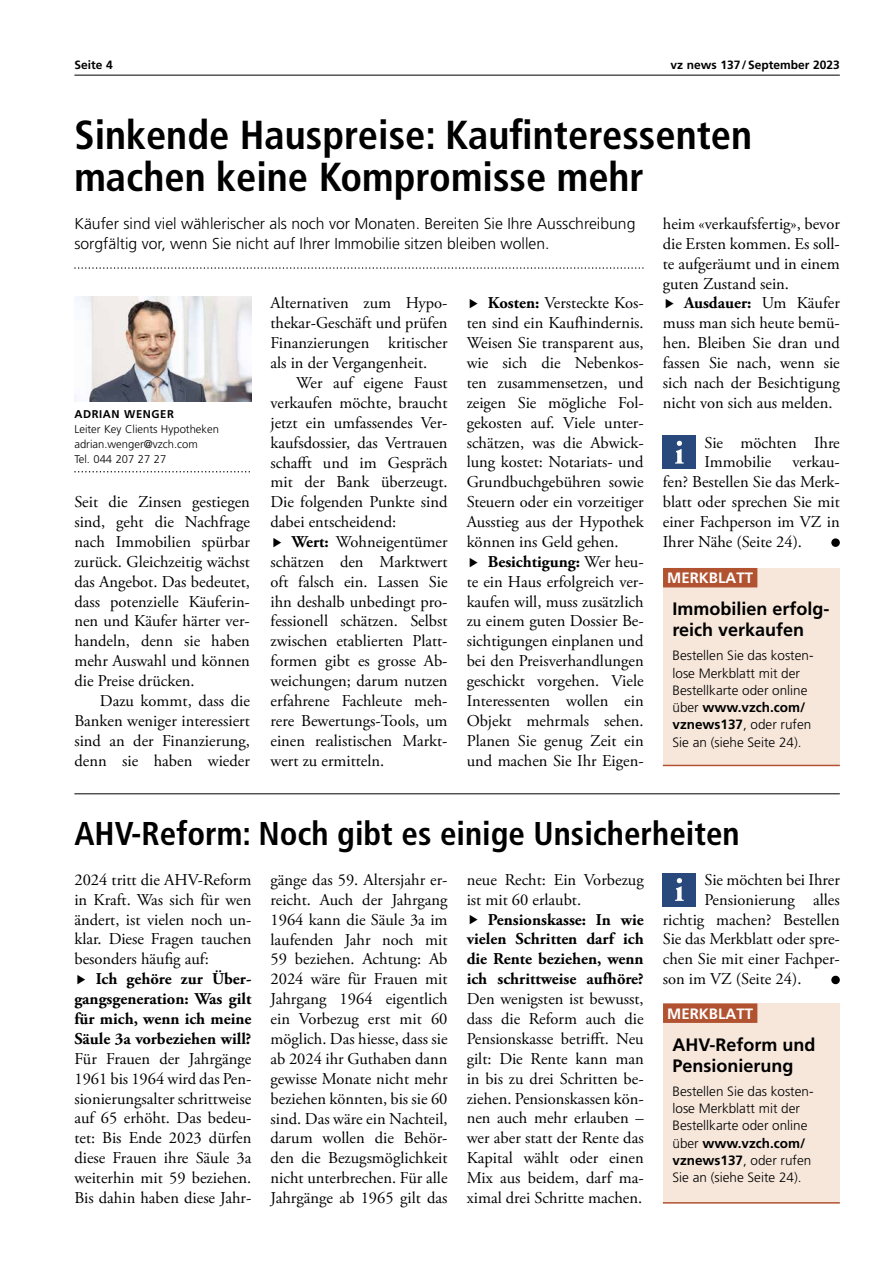
<style>
.page{position:relative;width:893px;height:1263px;background:#fff}
.page>*{position:absolute;margin:0;border:0;box-sizing:border-box;transform-origin:0 0}
.t1{font:700 condensed 40.5px/42px "Frutiger LT Std";color:#000}
.t2{font:700 condensed 33px "Frutiger LT Std";color:#000}
.t3{font:700 18px/21px "Frutiger LT Pro";color:#000}
.t4{font:16.5px/20px "Adobe Garamond Pro";color:#000;text-align:justify}
.t5{font:700 16.5px/20px "Adobe Garamond Pro";color:#000;text-align:justify}
.t6{font:300 15.75px/20px "Frutiger LT Pro";color:#000}
.t7{font:700 15px "Frutiger LT Pro";color:#fff}
.t8{font:300 13.5px/17.2px "Frutiger LT Pro";color:#000}
.t9{font:700 12px "Frutiger LT Pro";color:#000}
.t10{font:300 11.25px/15px "Frutiger LT Pro";color:#000}
.t11{font:700 11.25px "Frutiger LT Pro";letter-spacing:.05em;color:#000}
.s1{font-weight:700}
</style>
<div class="page">
<hr style="left:74px;top:75px;width:766px;height:1px;background:#000">
<svg style="left:74px;top:267px;width:570px;height:2px"></svg>
<svg style="left:74px;top:471px;width:176px;height:1px"></svg>
<div style="left:663px;top:436px;width:33px;height:33px;background:#29497c"></div>
<svg style="left:675px;top:441px;width:9px;height:23px"></svg>
<div style="left:831px;top:538px;width:9px;height:9px;background:#000;border-radius:50%"></div>
<img style="left:74px;top:296px;width:177px;height:105px">
<hr style="left:74px;top:793px;width:766px;height:1px;background:#000">
<div style="left:663px;top:873px;width:33px;height:33px;background:#29497c"></div>
<svg style="left:675px;top:878px;width:9px;height:23px"></svg>
<div style="left:831px;top:976px;width:9px;height:8px;background:#000;border-radius:50%"></div>
<div style="left:663px;top:1003px;width:177px;height:200px;background:#f7e7db"></div>
<hr style="left:663px;top:1202px;width:177px;height:1px;background:#b15330">
<div style="left:663px;top:1003px;width:94px;height:20px;background:#b15330"></div>
<div style="left:663px;top:568px;width:177px;height:197px;background:#f7e7db"></div>
<hr style="left:663px;top:765px;width:177px;height:1px;background:#b15330">
<div style="left:663px;top:568px;width:94px;height:19px;background:#b15330"></div>
<p class="t9" style="left:74px;top:57px;width:40px">Seite 4</p>
<p class="t9" style="left:670px;top:57px;width:171px">vz news 137/September 2023</p>
<h1 class="t1" style="left:74px;top:114px;width:679px">Sinkende Hauspreise: Kaufinteressenten machen keine Kompromisse mehr</h1>
<p class="t6" style="left:74px;top:214px;width:562px">Käufer sind viel wählerischer als noch vor Monaten. Bereiten Sie Ihre Ausschreibung sorgfältig vor, wenn Sie nicht auf Ihrer Immobilie sitzen bleiben wollen.</p>
<p class="t4" style="left:663px;top:214px;width:178px">heim «verkaufsfertig», bevor die Ersten kommen. Es soll&shy;te aufgeräumt und in einem guten Zustand sein.</p>
<p class="t4" style="left:663px;top:294px;width:178px;text-indent:21px"><span class="s1">Ausdauer:</span> Um Käufer muss man sich heute bemü&shy;hen. Bleiben Sie dran und fassen Sie nach, wenn sie sich nach der Besichtigung nicht von sich aus melden.</p>
<p class="t4" style="left:704px;top:433px;width:137px">Sie möchten Ihre<br>Immobilie</p>
<p class="t4" style="left:467px;top:294px;width:179px;text-indent:21px"><span class="s1">Kosten:</span> Versteckte Kos&shy;ten sind ein Kaufhindernis.<br>Weisen Sie transparent aus, wie sich die Nebenkos&shy;ten zusammensetzen, und zeigen Sie mögliche Fol&shy;gekosten auf. Viele unter&shy;schätzen, was die Abwick&shy;lung kostet: Notariats- und Grundbuchgebühren sowie Steuern oder ein vorzeitiger Ausstieg aus der Hypothek können ins Geld gehen.</p>
<p class="t4" style="left:467px;top:552px;width:179px;text-indent:21px"><span class="s1">Besichtigung:</span> Wer heu&shy;te ein Haus erfolgreich ver&shy;kaufen will, muss zusätzlich zu einem guten Dossier Be&shy;sichtigungen einplanen und bei den Preisverhandlungen geschickt vorgehen. Viele Interessenten wollen ein Objekt mehrmals sehen.<br>Planen Sie genug Zeit ein und machen Sie Ihr Eigen-</p>
<p class="t4" style="left:271px;top:294px;width:178px">Alternativen zum Hypo&shy;thekar-Geschäft und prüfen Finanzierungen kritischer als in der Vergangenheit.</p>
<p class="t4" style="left:271px;top:373px;width:178px;text-indent:26px">Wer auf eigene Faust verkaufen möchte, braucht jetzt ein umfassendes Ver&shy;kaufsdossier, das Vertrauen schafft und im Gespräch mit der Bank überzeugt.<br>Die folgenden Punkte sind dabei entscheidend:</p>
<p class="t4" style="left:271px;top:532px;width:179px;text-indent:21px"><span class="s1">Wert:</span> Wohneigentümer schätzen den Marktwert oft falsch ein. Lassen Sie ihn deshalb unbedingt pro&shy;fessionell schätzen. Selbst zwischen etablierten Platt&shy;formen gibt es grosse Ab&shy;weichungen; darum nutzen erfahrene Fachleute meh&shy;rere Bewertungs-Tools, um einen realistischen Markt&shy;wert zu ermitteln.</p>
<p class="t11" style="left:74px;top:407px;width:101px">ADRIAN WENGER</p>
<p class="t10" style="left:74px;top:421px;width:146px">Leiter Key Clients Hypotheken adrian.wenger@vzch.com<br>Tel. 044 207 27 27</p>
<p class="t4" style="left:74px;top:492px;width:177px">Seit die Zinsen gestiegen sind, geht die Nachfrage nach Immobilien spürbar zurück. Gleichzeitig wächst das Angebot. Das bedeutet, dass potenzielle Käuferin&shy;nen und Käufer härter ver&shy;handeln, denn sie haben mehr Auswahl und können die Preise drücken.</p>
<p class="t4" style="left:74px;top:691px;width:177px;text-indent:26px">Dazu kommt, dass die Banken weniger interessiert sind an der Finanzierung, denn sie haben wieder</p>
<p class="t4" style="left:663px;top:453px;width:179px;text-indent:130px">verkau&shy;fen? Bestellen Sie das Merk&shy;blatt oder sprechen Sie mit einer Fachperson im VZ in Ihrer Nähe (Seite 24).</p>
<p class="t7" style="left:667px;top:569px;width:87px">MERKBLATT</p>
<p class="t3" style="left:672px;top:598px;width:159px">Immobilien erfolg&shy;reich verkaufen</p>
<p class="t8" style="left:672px;top:647px;width:141px">Bestellen Sie das kosten&shy;lose Merkblatt mit der<br>Bestellkarte oder online über <span class="s1">www.vzch.com/ vznews137</span>, oder rufen<br>Sie an (siehe Seite 24).</p>
<h2 class="t2" style="left:74px;top:814px;width:667px">AHV-Reform: Noch gibt es einige Unsicherheiten</h2>
<p class="t4" style="left:74px;top:870px;width:179px">2024 tritt die AHV-Reform in Kraft. Was sich für wen ändert, ist vielen noch un&shy;klar. Diese Fragen tauchen besonders häufig auf:</p>
<p class="t5" style="left:74px;top:969px;width:179px;text-indent:21px">Ich gehöre zur Über&shy;gangsgeneration: Was gilt für mich, wenn ich meine Säule 3a vorbeziehen will?</p>
<p class="t4" style="left:74px;top:1049px;width:178px">Für Frauen der Jahrgänge 1961 bis 1964 wird das Pen&shy;sionierungsalter schrittweise auf 65 erhöht. Das bedeu&shy;tet: Bis Ende 2023 dürfen diese Frauen ihre Säule 3a weiterhin mit 59 beziehen.<br>Bis dahin haben diese Jahr-</p>
<p class="t4" style="left:704px;top:870px;width:137px">Sie möchten bei Ihrer</p>
<p class="t4" style="left:704px;top:890px;width:137px">Pensionierung alles</p>
<p class="t4" style="left:663px;top:910px;width:178px">richtig machen? Bestellen</p>
<p class="t4" style="left:663px;top:930px;width:178px">Sie das Merkblatt oder spre-</p>
<p class="t4" style="left:663px;top:950px;width:178px">chen Sie mit einer Fachper-</p>
<p class="t4" style="left:663px;top:970px;width:140px">son im VZ (Seite 24).</p>
<p class="t4" style="left:271px;top:870px;width:179px">gänge das 59. Altersjahr er&shy;reicht. Auch der Jahrgang 1964 kann die Säule 3a im laufenden Jahr noch mit 59 beziehen. Achtung: Ab 2024 wäre für Frauen mit Jahrgang 1964 eigentlich ein Vorbezug erst mit 60 möglich. Das hiesse, dass sie ab 2024 ihr Guthaben dann gewisse Monate nicht mehr beziehen könnten, bis sie 60 sind. Das wäre ein Nachteil, darum wollen die Behör&shy;den die Bezugsmöglichkeit nicht unterbrechen. Für alle Jahrgänge ab 1965 gilt das</p>
<p class="t4" style="left:467px;top:870px;width:178px">neue Recht: Ein Vorbezug ist mit 60 erlaubt.</p>
<p class="t5" style="left:467px;top:910px;width:179px;text-indent:21px">Pensionskasse: In wie vielen Schritten darf ich die Rente beziehen, wenn ich schrittweise aufhöre?</p>
<p class="t4" style="left:467px;top:989px;width:179px">Den wenigsten ist bewusst, dass die Reform auch die Pensionskasse betrifft. Neu gilt: Die Rente kann man in bis zu drei Schritten be&shy;ziehen. Pensionskassen kön&shy;nen auch mehr erlauben – wer aber statt der Rente das Kapital wählt oder einen Mix aus beidem, darf ma&shy;ximal drei Schritte machen.</p>
<p class="t7" style="left:667px;top:1004px;width:87px">MERKBLATT</p>
<p class="t3" style="left:672px;top:1034px;width:145px">AHV-Reform und<br>Pensionierung</p>
<p class="t8" style="left:672px;top:1082px;width:141px">Bestellen Sie das kosten&shy;lose Merkblatt mit der<br>Bestellkarte oder online über <span class="s1">www.vzch.com/ vznews137</span>, oder rufen<br>Sie an (siehe Seite 24).</p>
</div>
